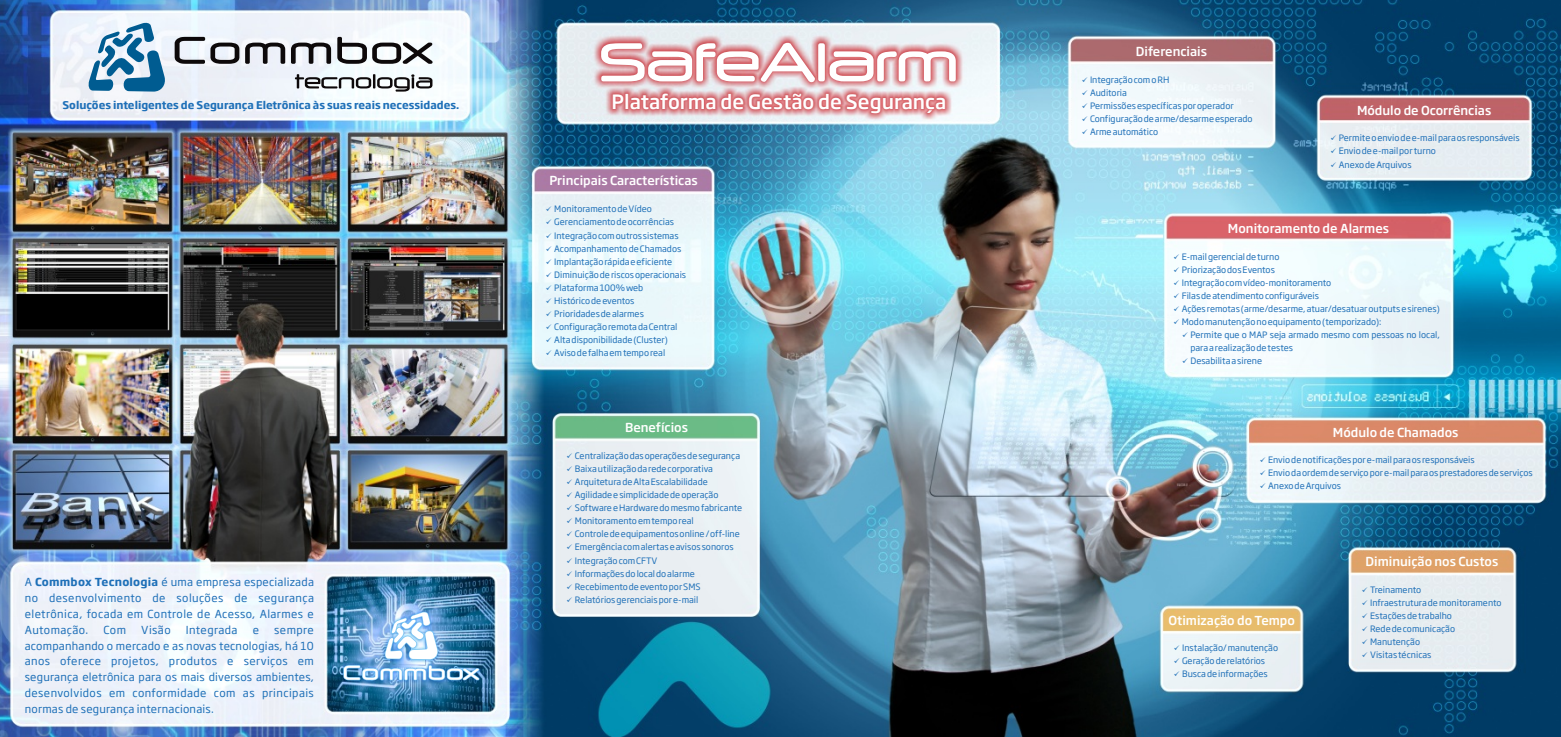
<style>
.page{position:relative;width:1561px;height:737px;background:#fff}
.page>*{position:absolute;margin:0;border:0;box-sizing:border-box;transform-origin:0 0}
.t1{font:19.43px "Soho Gothic Pro";color:#fff}
.t2{font:12.25px "Soho Gothic Pro";color:#fff}
.t3{font:10.94px/15.8px "Soho Gothic Pro";letter-spacing:.04em;color:#1f70b8;text-align:justify}
.t4{font:700 10.5px "Soho Gothic Pro";color:#1f70b8}
.t5{font:8.75px/13px "Soho Gothic Pro";color:#1f70b8}
.s1{font-weight:700}
</style>
<div class="page">
<img style="left:0;top:0;width:1560px;height:737px">
<svg style="left:601px;top:43px;width:354px;height:39px"></svg>
<svg style="left:88px;top:22px;width:78px;height:70px"></svg>
<svg style="left:175px;top:37px;width:257px;height:27px"></svg>
<svg style="left:295px;top:74px;width:137px;height:18px"></svg>
<svg style="left:342px;top:612px;width:138px;height:69px;background:#7fafd5"></svg>
<svg style="left:1330px;top:149px;width:5px;height:4px"></svg>
<svg style="left:1330px;top:162px;width:5px;height:5px"></svg>
<svg style="left:1173px;top:254px;width:5px;height:18px"></svg>
<svg style="left:1173px;top:280px;width:5px;height:5px"></svg>
<svg style="left:1173px;top:293px;width:5px;height:5px"></svg>
<svg style="left:1173px;top:306px;width:5px;height:5px"></svg>
<svg style="left:1173px;top:319px;width:5px;height:5px"></svg>
<svg style="left:1182px;top:332px;width:5px;height:5px"></svg>
<svg style="left:1182px;top:358px;width:5px;height:5px"></svg>
<svg style="left:1082px;top:90px;width:5px;height:5px"></svg>
<svg style="left:1082px;top:103px;width:5px;height:5px"></svg>
<svg style="left:1082px;top:116px;width:5px;height:5px"></svg>
<svg style="left:1082px;top:129px;width:5px;height:5px"></svg>
<svg style="left:1260px;top:470px;width:5px;height:5px"></svg>
<svg style="left:1260px;top:483px;width:5px;height:5px"></svg>
<svg style="left:1362px;top:587px;width:5px;height:18px"></svg>
<svg style="left:1362px;top:613px;width:5px;height:5px"></svg>
<svg style="left:1362px;top:626px;width:5px;height:5px"></svg>
<svg style="left:1362px;top:639px;width:5px;height:5px"></svg>
<svg style="left:1362px;top:652px;width:5px;height:5px"></svg>
<svg style="left:1174px;top:658px;width:5px;height:5px"></svg>
<svg style="left:1174px;top:671px;width:5px;height:5px"></svg>
<svg style="left:546px;top:220px;width:5px;height:4px"></svg>
<svg style="left:546px;top:233px;width:5px;height:5px"></svg>
<svg style="left:546px;top:246px;width:5px;height:5px"></svg>
<svg style="left:546px;top:259px;width:5px;height:5px"></svg>
<svg style="left:546px;top:272px;width:5px;height:5px"></svg>
<svg style="left:546px;top:285px;width:5px;height:5px"></svg>
<svg style="left:546px;top:298px;width:5px;height:5px"></svg>
<svg style="left:546px;top:311px;width:5px;height:5px"></svg>
<svg style="left:546px;top:324px;width:5px;height:5px"></svg>
<svg style="left:546px;top:337px;width:5px;height:5px"></svg>
<svg style="left:546px;top:350px;width:5px;height:5px"></svg>
<svg style="left:567px;top:466px;width:5px;height:5px"></svg>
<svg style="left:567px;top:479px;width:5px;height:5px"></svg>
<svg style="left:567px;top:492px;width:5px;height:5px"></svg>
<svg style="left:567px;top:505px;width:5px;height:5px"></svg>
<svg style="left:567px;top:518px;width:5px;height:5px"></svg>
<svg style="left:567px;top:531px;width:5px;height:5px"></svg>
<svg style="left:567px;top:544px;width:5px;height:5px"></svg>
<svg style="left:567px;top:558px;width:5px;height:4px"></svg>
<svg style="left:567px;top:571px;width:5px;height:4px"></svg>
<svg style="left:567px;top:584px;width:5px;height:5px"></svg>
<svg style="left:567px;top:597px;width:5px;height:5px"></svg>
<p class="t4" style="left:62px;top:101px;width:398px">Soluções inteligentes de Segurança Eletrônica às suas reais necessidades.</p>
<p class="t3" style="left:25px;top:575px;width:291px">A <span class="s1">Commbox Tecnologia</span> é uma empresa especializada no desenvolvimento de soluções de segurança eletrônica, focada em Controle de Acesso, Alarmes e Automação.</p>
<p class="t3" style="left:104px;top:622px;width:24px">Com</p>
<p class="t3" style="left:141px;top:622px;width:31px">Visão</p>
<p class="t3" style="left:186px;top:622px;width:53px">Integrada</p>
<p class="t3" style="left:253px;top:622px;width:8px">e</p>
<p class="t3" style="left:25px;top:622px;width:291px;text-indent:249px">sempre acompanhando o mercado e as novas tecnologias, há 10 anos oferece projetos, produtos e serviços em segurança eletrônica para os mais diversos ambientes, desenvolvidos em conformidade com as principais normas de segurança internacionais.</p>
<h1 class="t1" style="left:611px;top:94px;width:336px">Plataforma de Gestão de Segurança</h1>
<h2 class="t2" style="left:549px;top:176px;width:150px">Principais Características</h2>
<p class="t5" style="left:546px;top:203px;width:107px">✓Monitoramento de Vídeo</p>
<p class="t5" style="left:554px;top:216px;width:121px">Gerenciamento de ocorrências</p>
<p class="t5" style="left:554px;top:229px;width:126px">Integração com outros sistemas</p>
<p class="t5" style="left:554px;top:243px;width:128px">Acompanhamento de Chamados</p>
<p class="t5" style="left:554px;top:256px;width:119px">Implantação rápida e eficiente</p>
<p class="t5" style="left:554px;top:269px;width:133px">Diminuição de riscos operacionais</p>
<p class="t5" style="left:554px;top:282px;width:90px">Plataforma 100% web</p>
<p class="t5" style="left:554px;top:295px;width:82px">Histórico de eventos</p>
<p class="t5" style="left:554px;top:308px;width:91px">Prioridades de alarmes</p>
<p class="t5" style="left:554px;top:321px;width:125px">Configuração remota da Central</p>
<p class="t5" style="left:554px;top:334px;width:115px">Alta disponibilidade (Cluster)<br>Aviso de falha em tempo real</p>
<h2 class="t2" style="left:625px;top:422px;width:64px">Benefícios</h2>
<p class="t5" style="left:566px;top:450px;width:175px">✓Centralização das operações de segurança</p>
<p class="t5" style="left:575px;top:463px;width:140px">Baixa utilização da rede corporativa</p>
<p class="t5" style="left:575px;top:476px;width:134px">Arquitetura de Alta Escalabilidade</p>
<p class="t5" style="left:575px;top:489px;width:145px">Agilidade e simplicidade de operação</p>
<p class="t5" style="left:575px;top:502px;width:169px">Software e Hardware do mesmo fabricante</p>
<p class="t5" style="left:575px;top:515px;width:120px">Monitoramento em tempo real</p>
<p class="t5" style="left:575px;top:528px;width:166px">Controle de equipamentos online / off-line</p>
<p class="t5" style="left:575px;top:541px;width:160px">Emergência com alertas e avisos sonoros</p>
<p class="t5" style="left:575px;top:554px;width:84px">Integração com CFTV</p>
<p class="t5" style="left:575px;top:567px;width:121px">Informações do local do alarme</p>
<p class="t5" style="left:575px;top:580px;width:127px">Recebimento de evento por SMS<br>Relatórios gerenciais por e-mail</p>
<h2 class="t2" style="left:1135px;top:46px;width:73px">Diferenciais</h2>
<p class="t5" style="left:1081px;top:74px;width:89px">✓Integração com o RH</p>
<p class="t5" style="left:1089px;top:87px;width:38px">Auditoria</p>
<p class="t5" style="left:1089px;top:100px;width:145px">Permissões específicas por operador</p>
<p class="t5" style="left:1089px;top:113px;width:164px">Configuração de arme/desarme esperado<br>Arme automático</p>
<h2 class="t2" style="left:1356px;top:105px;width:136px">Módulo de Ocorrências</h2>
<p class="t5" style="left:1330px;top:132px;width:191px">✓Permite o envio de e-mail para os responsáveis</p>
<p class="t5" style="left:1338px;top:145px;width:99px">Envio de e-mail por turno<br>Anexo de Arquivos</p>
<h2 class="t2" style="left:1227px;top:223px;width:163px">Monitoramento de Alarmes</h2>
<p class="t5" style="left:1181px;top:250px;width:99px">E-mail gerencial de turno</p>
<p class="t5" style="left:1181px;top:263px;width:95px">Priorização dos Eventos</p>
<p class="t5" style="left:1181px;top:277px;width:151px">Integração com vídeo-monitoramento</p>
<p class="t5" style="left:1181px;top:290px;width:139px">Filas de atendimento configuráveis</p>
<p class="t5" style="left:1181px;top:303px;width:259px">Ações remotas (arme/desarme, atuar/desatuar outputs e sirenes)<br>Modomanutenção no equipamento (temporizado):</p>
<p class="t5" style="left:1190px;top:329px;width:251px">Permite que o MAP seja armado mesmo com pessoas no local,</p>
<p class="t5" style="left:1190px;top:342px;width:104px">para a realização de testes<br>Desabilita a sirene</p>
<h2 class="t2" style="left:1332px;top:427px;width:127px">Módulo de Chamados</h2>
<p class="t5" style="left:1259px;top:454px;width:216px">✓Envio de notificações por e-mail para os responsáveis</p>
<p class="t5" style="left:1267px;top:467px;width:266px">Envio da ordem de serviço por e-mail para os prestadores de serviços<br>Anexo de Arquivos</p>
<h2 class="t2" style="left:1168px;top:615px;width:128px">Otimização do Tempo</h2>
<p class="t5" style="left:1173px;top:642px;width:106px">✓Instalação/ manutenção</p>
<p class="t5" style="left:1181px;top:655px;width:87px">Geração de relatórios<br>Busca de informações</p>
<h2 class="t2" style="left:1365px;top:556px;width:134px">Diminuição nos Custos</h2>
<p class="t5" style="left:1369px;top:584px;width:53px">Treinamento</p>
<p class="t5" style="left:1369px;top:597px;width:133px">Infraestrutura de monitoramento</p>
<p class="t5" style="left:1369px;top:610px;width:83px">Estações de trabalho</p>
<p class="t5" style="left:1369px;top:623px;width:86px">Rede de comunicação</p>
<p class="t5" style="left:1369px;top:636px;width:63px">Manutenção<br>Visitas técnicas</p>
</div>
